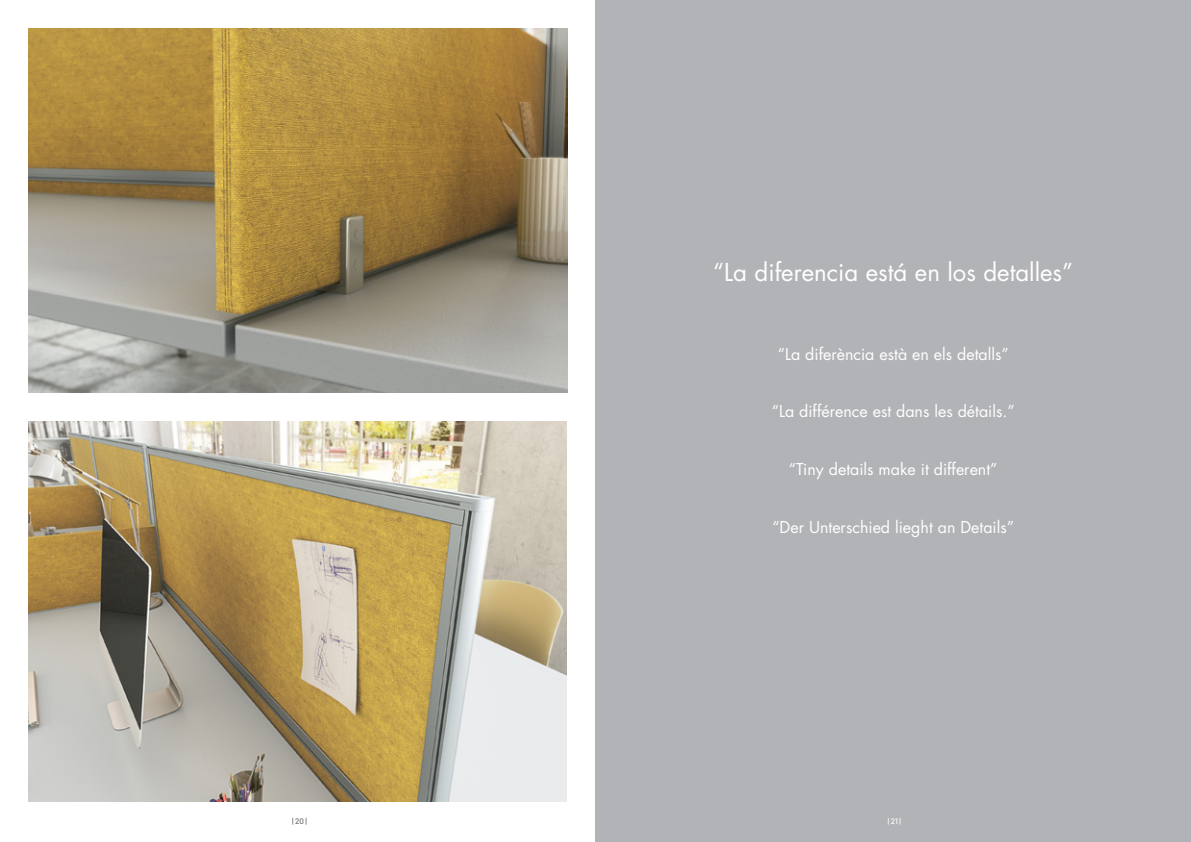
<style>
.page{position:relative;width:1191px;height:842px;background:#fff}
.page>*{position:absolute;margin:0;border:0;box-sizing:border-box;transform-origin:0 0}
.t1{font:24px "Futura Std";color:#fff}
.t2{font:16px "Futura Std";color:#fff}
.t3{font:500 8px "Barlow";color:#6c6d70}
.t4{font:500 8px "Barlow";color:#fff}
</style>
<div class="page">
<div style="left:595px;top:0;width:596px;height:842px;background:#b2b3b7"></div>
<img style="left:29px;top:421px;width:537px;height:381px">
<img style="left:28px;top:28px;width:539px;height:365px">
<p class="t1" style="left:713px;top:256px;width:361px">“La diferencia está en los detalles”</p>
<p class="t2" style="left:777px;top:344px;width:232px">“La diferència està en els detalls”</p>
<p class="t2" style="left:771px;top:401px;width:244px">“La différence est dans les détails.”</p>
<p class="t2" style="left:789px;top:459px;width:210px">“Tiny details make it different”</p>
<p class="t2" style="left:772px;top:516px;width:243px">“Der Unterschied lieght an Details”</p>
<p class="t3" style="left:292px;top:816px;width:16px">| 20 |</p>
<p class="t4" style="left:887px;top:816px;width:15px">| 21 |</p>
</div>
